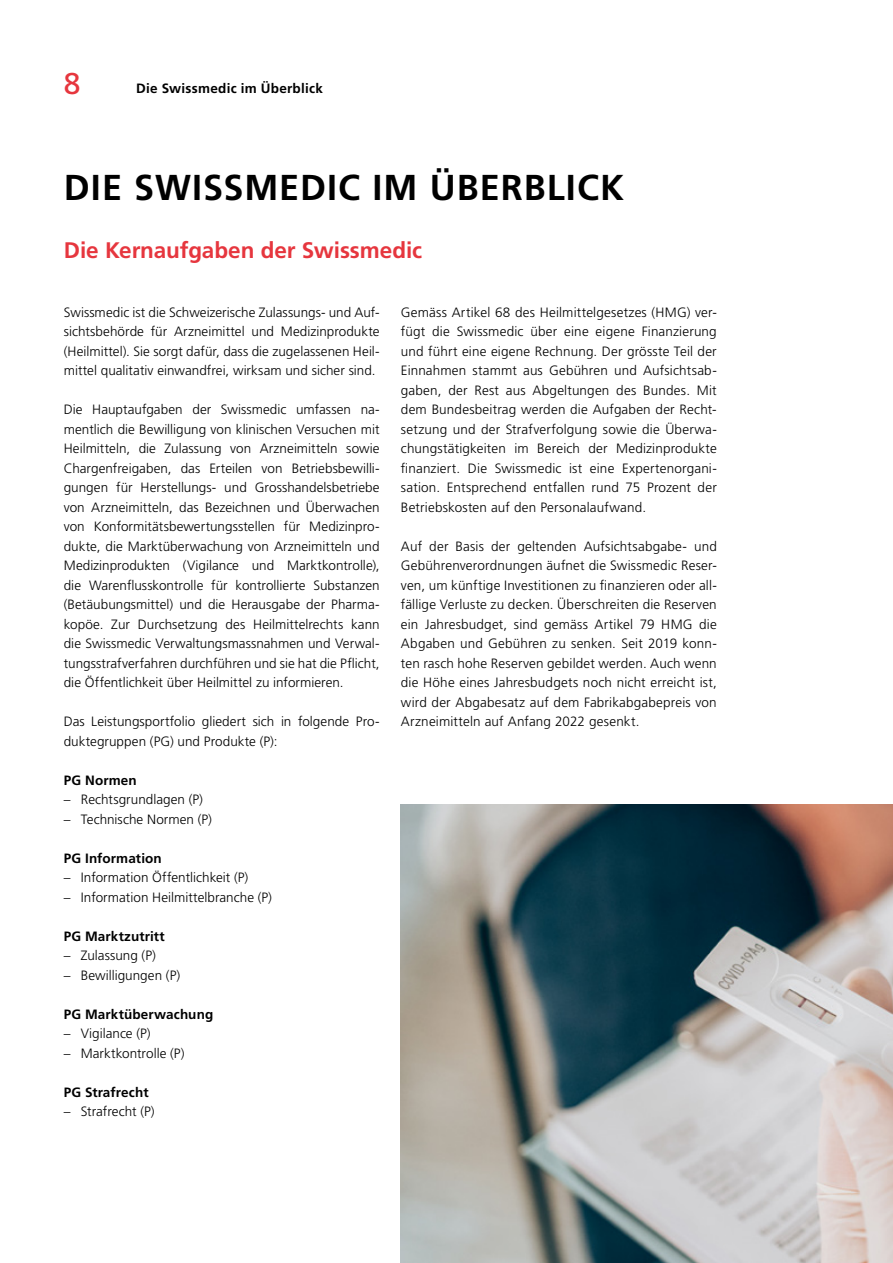
<style>
.page{position:relative;width:893px;height:1263px;background:#fff}
.page>*{position:absolute;margin:0;border:0;box-sizing:border-box;transform-origin:0 0}
.Haupttitel{font:700 36px "Frutiger LT Std";letter-spacing:.03em;color:#000}
.t1{font:30px "Frutiger LT Std";color:#e6363e}
.Untertitel{font:700 22.5px "Frutiger LT Std";letter-spacing:-.005em;color:#e6363e}
.Grundtext{font:300 13.5px/19.5px "Frutiger LT Std";letter-spacing:.005em;color:#000;text-align:justify}
.Grundtext_ohneAbstan{font:700 13.5px "Frutiger LT Std";letter-spacing:.01em;color:#000}
</style>
<div class="page">
<img style="left:401px;top:804px;width:492px;height:459px">
<h2 class="t1" style="left:64px;top:66px;width:18px">8</h2>
<p class="Grundtext_ohneAbstan" style="left:136px;top:80px;width:188px">Die Swissmedic im Überblick</p>
<p class="Haupttitel" style="left:64px;top:166px;width:562px">DIE SWISSMEDIC IM ÜBERBLICK</p>
<p class="Untertitel" style="left:64px;top:237px;width:360px">Die Kernaufgaben der Swissmedic</p>
<p class="Grundtext" style="left:64px;top:303px;width:317px">Swissmedic ist die Schweizerische Zulassungs- und Auf&shy;sichtsbehörde für Arzneimittel und Medizinprodukte (Heilmittel). Sie sorgt dafür, dass die zugelassenen Heil&shy;mittel qualitativ einwandfrei, wirksam und sicher sind.</p>
<p class="Grundtext" style="left:64px;top:400px;width:317px">Die Hauptaufgaben der Swissmedic umfassen na&shy;mentlich die Bewilligung von klinischen Versuchen mit Heilmitteln, die Zulassung von Arzneimitteln sowie Chargenfreigaben, das Erteilen von Betriebsbewilli&shy;gungen für Herstellungs- und Grosshandelsbetriebe von Arzneimitteln, das Bezeichnen und Überwachen von Konformitätsbewertungsstellen für Medizinpro&shy;dukte, die Marktüberwachung von Arzneimitteln und Medizinprodukten (Vigilance und Marktkontrolle), die Warenflusskontrolle für kontrollierte Substanzen (Betäubungsmittel) und die Herausgabe der Pharma&shy;kopöe. Zur Durchsetzung des Heilmittelrechts kann die Swissmedic Verwaltungsmassnahmen und Verwal&shy;tungsstrafverfahren durchführen und sie hat die Pflicht, die Öffentlichkeit über Heilmittel zu informieren.</p>
<p class="Grundtext" style="left:64px;top:712px;width:317px">Das Leistungsportfolio gliedert sich in folgende Pro&shy;duktegruppen (PG) und Produkte (P):</p>
<p class="Grundtext_ohneAbstan" style="left:64px;top:772px;width:75px">PG Normen</p>
<p class="Grundtext" style="left:64px;top:790px;width:141px">– Rechtsgrundlagen (P)</p>
<p class="Grundtext" style="left:64px;top:810px;width:150px">– Technische Normen (P)</p>
<p class="Grundtext_ohneAbstan" style="left:64px;top:850px;width:100px">PG Information</p>
<p class="Grundtext" style="left:64px;top:868px;width:186px">– Information Öffentlichkeit (P)</p>
<p class="Grundtext" style="left:64px;top:888px;width:210px">– Information Heilmittelbranche (P)</p>
<p class="Grundtext_ohneAbstan" style="left:64px;top:928px;width:102px">PG Marktzutritt</p>
<p class="Grundtext" style="left:64px;top:946px;width:94px">– Zulassung (P)</p>
<p class="Grundtext" style="left:64px;top:966px;width:118px">– Bewilligungen (P)</p>
<p class="Grundtext_ohneAbstan" style="left:64px;top:1006px;width:151px">PG Marktüberwachung</p>
<p class="Grundtext" style="left:64px;top:1024px;width:88px">– Vigilance (P)</p>
<p class="Grundtext" style="left:64px;top:1044px;width:122px">– Marktkontrolle (P)</p>
<p class="Grundtext_ohneAbstan" style="left:64px;top:1084px;width:86px">PG Strafrecht</p>
<p class="Grundtext" style="left:64px;top:1102px;width:92px">– Strafrecht (P)</p>
<p class="Grundtext" style="left:401px;top:303px;width:317px">Gemäss Artikel 68 des Heilmittelgesetzes (HMG) ver&shy;fügt die Swissmedic über eine eigene Finanzierung und führt eine eigene Rechnung. Der grösste Teil der Einnahmen stammt aus Gebühren und Aufsichtsab&shy;gaben, der Rest aus Abgeltungen des Bundes. Mit dem Bundesbeitrag werden die Aufgaben der Recht&shy;setzung und der Strafverfolgung sowie die Überwa&shy;chungstätigkeiten im Bereich der Medizinprodukte finanziert. Die Swissmedic ist eine Expertenorgani&shy;sation. Entsprechend entfallen rund 75 Prozent der Betriebskosten auf den Personalaufwand.</p>
<p class="Grundtext" style="left:401px;top:537px;width:317px">Auf der Basis der geltenden Aufsichtsabgabe- und Gebührenverordnungen äufnet die Swissmedic Reser&shy;ven, um künftige Investitionen zu finanzieren oder all&shy;fällige Verluste zu decken. Überschreiten die Reserven ein Jahresbudget, sind gemäss Artikel 79 HMG die Abgaben und Gebühren zu senken. Seit 2019 konn&shy;ten rasch hohe Reserven gebildet werden. Auch wenn die Höhe eines Jahresbudgets noch nicht erreicht ist, wird der Abgabesatz auf dem Fabrikabgabepreis von Arzneimitteln auf Anfang 2022 gesenkt.</p>
</div>
